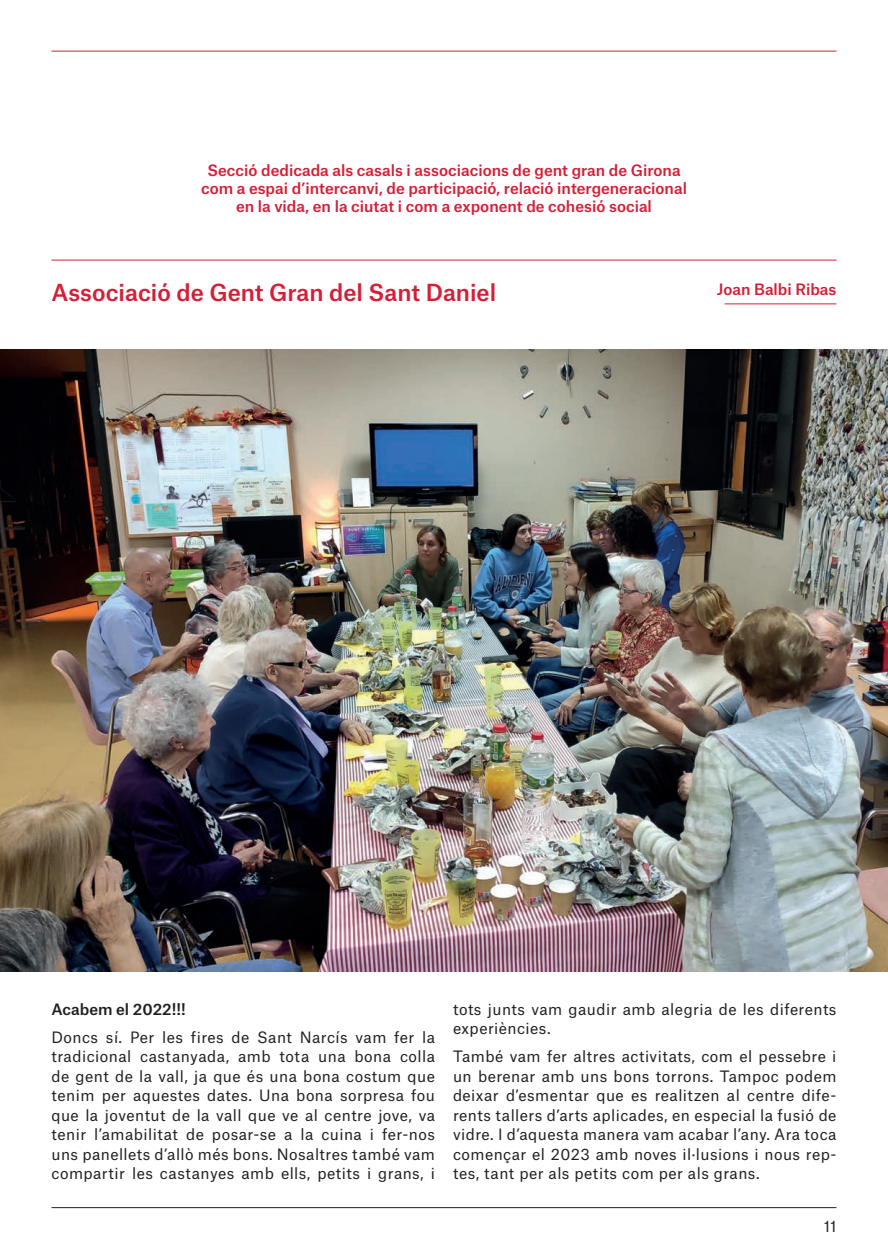
<style>
.page{position:relative;width:888px;height:1258px;background:#fff}
.page>*{position:absolute;margin:0;border:0;box-sizing:border-box;transform-origin:0 0}
.t1{font:500 22.5px "Atlas Grotesk";color:#d61e37}
.texto_corrido{font:15px/19.5px "Atlas Grotesk";letter-spacing:.03em;color:#231f20;text-align:justify}
.t2{font:500 15px "Atlas Grotesk";color:#d61e37}
.texto_corrido-2{font:500 15px "Atlas Grotesk";color:#231f20}
</style>
<div class="page">
<hr style="left:51px;top:1207px;width:785px;height:1px;background:#231f20">
<hr style="left:51px;top:51px;width:785px;height:1px;background:#d1232a">
<hr style="left:51px;top:260px;width:785px;height:1px;background:#d61e37">
<hr style="left:725px;top:303px;width:111px;height:1px;background:#d61e37">
<img style="left:0;top:350px;width:888px;height:621px">
<p class="t2" style="left:207px;top:158px;width:475px">Secció dedicada als casals i associacions de gent gran de Girona</p>
<p class="t2" style="left:201px;top:176px;width:487px">com a espai d’intercanvi, de participació, relació intergeneracional</p>
<p class="t2" style="left:236px;top:194px;width:417px">en la vida, en la ciutat i com a exponent de cohesió social</p>
<p class="t1" style="left:51px;top:274px;width:446px">Associació de Gent Gran del Sant Daniel</p>
<p class="t2" style="left:717px;top:277px;width:121px">Joan Balbi Ribas</p>
<p class="texto_corrido-2" style="left:51px;top:996px;width:136px">Acabem el 2022!!!</p>
<p class="texto_corrido" style="left:51px;top:1025px;width:385px">Doncs sí. Per les fires de Sant Narcís vam fer la tradicional castanyada, amb tota una bona colla de gent de la vall, ja que és una bona costum que tenim per aquestes dates. Una bona sorpresa fou que la joventut de la vall que ve al centre jove, va tenir l’amabilitat de posar-se a la cuina i fer-nos uns panellets d’allò més bons. Nosaltres també vam compartir les castanyes amb ells, petits i grans, i</p>
<p class="texto_corrido" style="left:453px;top:997px;width:385px">tots junts vam gaudir amb alegria de les diferents experiències.</p>
<p class="texto_corrido" style="left:453px;top:1045px;width:385px">També vam fer altres activitats, com el pessebre i un berenar amb uns bons torrons. Tampoc podem deixar d’esmentar que es realitzen al centre dife&shy;rents tallers d’arts aplicades, en especial la fusió de vidre. I d’aquesta manera vam acabar l’any. Ara toca començar el 2023 amb noves il·lusions i nous rep&shy;tes, tant per als petits com per als grans.</p>
<p class="texto_corrido" style="left:824px;top:1214px;width:14px">11</p>
</div>
